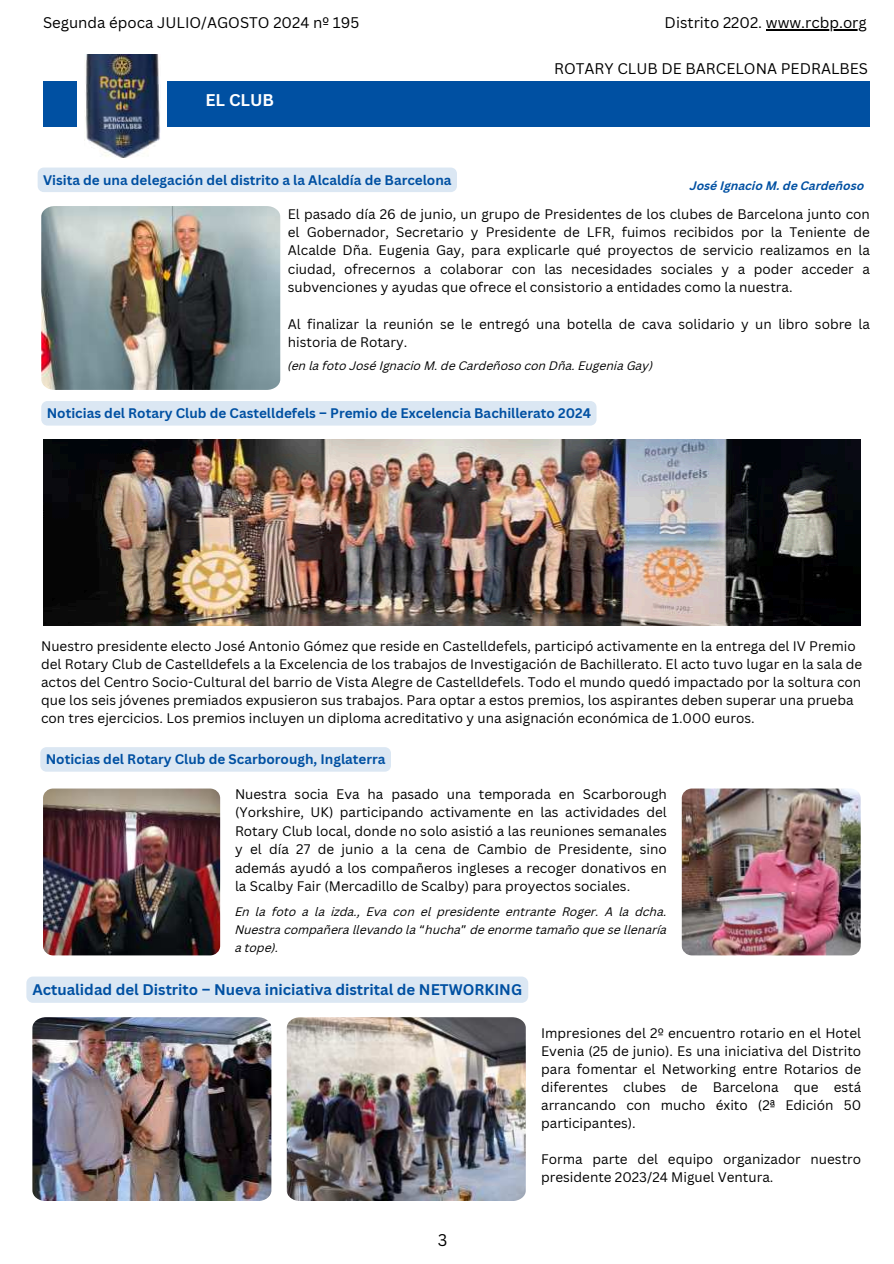
<style>
.page{position:relative;width:894px;height:1264px;background:#fff}
.page>*{position:absolute;margin:0;border:0;box-sizing:border-box;transform-origin:0 0}
.t1{font:700 16.5px "Canva Sans";color:#fff}
.t2{font:16.5px "Canva Sans";color:#000}
.t3{font:15px "Canva Sans";color:#000}
.t4{font:700 15px "Canva Sans";color:#0050a2}
.t5{font:13.5px/18px "Canva Sans";color:#000;text-align:justify}
.t6{font:700 13.5px "Canva Sans";color:#0050a2}
.t7{font:italic 12px/18px "Canva Sans";color:#000;text-align:justify}
.t8{font:italic 700 12px "Canva Sans";color:#0050a2}
.s1{font-family:"Noto Sans Gurmukhi";font-style:normal}
</style>
<div class="page">
<div style="left:43px;top:81px;width:826px;height:45px;background:#0050a2"></div>
<div style="left:78px;top:27px;width:89px;height:119px;background:#fff"></div>
<img style="left:84px;top:54px;width:76px;height:103px">
<img style="left:41px;top:206px;width:239px;height:184px">
<img style="left:43px;top:788px;width:177px;height:167px;border-radius:10px">
<img style="left:681px;top:788px;width:179px;height:167px;border-radius:10px">
<img style="left:43px;top:439px;width:817px;height:186px">
<hr style="left:765px;top:29px;width:101px;height:2px;background:#000">
<div style="left:38px;top:167px;width:419px;height:25px;background:#dbe7f3"></div>
<div style="left:41px;top:401px;width:555px;height:24px;background:#dbe7f3"></div>
<div style="left:40px;top:747px;width:351px;height:24px;background:#dbe7f3"></div>
<img style="left:287px;top:1017px;width:238px;height:183px">
<img style="left:32px;top:1017px;width:239px;height:183px">
<div style="left:26px;top:976px;width:502px;height:26px;background:#dbe7f3"></div>
<p class="t3" style="left:43px;top:14px;width:318px">Segunda época JULIO/AGOSTO 2024 nº 195</p>
<p class="t3" style="left:664px;top:14px;width:204px">Distrito 2202. www.rcbp.org</p>
<p class="t1" style="left:205px;top:90px;width:70px">EL CLUB</p>
<p class="t3" style="left:554px;top:60px;width:315px">ROTARY CLUB DE BARCELONA PEDRALBES</p>
<p class="t6" style="left:43px;top:172px;width:410px">Visita de una delegación del distrito a la Alcaldía de Barcelona</p>
<p class="t8" style="left:689px;top:179px;width:176px">José Ignacio M. de Cardeñoso</p>
<p class="t5" style="left:288px;top:205px;width:583px;line-height:18.5px">El pasado día 26 de junio, un grupo de Presidentes de los clubes de Barcelona junto con el Gobernador, Secretario y Presidente de LFR, fuimos recibidos por la Teniente de Alcalde Dña. Eugenia Gay, para explicarle qué proyectos de servicio realizamos en la ciudad, ofrecernos a colaborar con las necesidades sociales y a poder acceder a subvenciones y ayudas que ofrece el consistorio a entidades como la nuestra.</p>
<p class="t5" style="left:288px;top:315px;width:583px">Al finalizar la reunión se le entregó una botella de cava solidario y un libro sobre la historia de Rotary.</p>
<p class="t7" style="left:288px;top:357px;width:366px">(en la foto José Ignacio M. de Cardeñoso con Dña. Eugenia Gay)</p>
<p class="t6" style="left:47px;top:405px;width:545px">Noticias del Rotary Club de Castelldefels – Premio de Excelencia Bachillerato 2024</p>
<p class="t5" style="left:41px;top:637px;width:822px;text-align:left">Nuestro presidente electo José Antonio Gómez que reside en Castelldefels, participó activamente en la entrega del IV Premio del Rotary Club de Castelldefels a la Excelencia de los trabajos de Investigación de Bachillerato. El acto tuvo lugar en la sala de actos del Centro Socio-Cultural del barrio de Vista Alegre de Castelldefels. Todo el mundo quedó impactado por la soltura con que los seis jóvenes premiados expusieron sus trabajos. Para optar a estos premios, los aspirantes deben superar una prueba con tres ejercicios. Los premios incluyen un diploma acreditativo y una asignación económica de 1.000 euros.</p>
<p class="t6" style="left:46px;top:751px;width:341px">Noticias del Rotary Club de Scarborough, Inglaterra</p>
<p class="t5" style="left:235px;top:784px;width:433px;line-height:18.5px">Nuestra socia Eva ha pasado una temporada en Scarborough (Yorkshire, UK) participando activamente en las actividades del Rotary Club local, donde no solo asistió a las reuniones semanales y el día 27 de junio a la cena de Cambio de Presidente, sino además ayudó a los compañeros ingleses a recoger donativos en la Scalby Fair (Mercadillo de Scalby) para proyectos sociales.</p>
<p class="t7" style="left:235px;top:902px;width:433px">En la foto a la izda., Eva con el presidente entrante Roger. A la dcha.<br>Nuestra compañera llevando la <span class="s1">&lt;</span>hucha<span class="s1">=</span> de enorme tamaño que se llenaría a tope).</p>
<p class="t4" style="left:32px;top:980px;width:491px">Actualidad del Distrito – Nueva iniciativa distrital de NETWORKING</p>
<p class="t2" style="left:438px;top:1230px;width:11px">3</p>
<p class="t5" style="left:541px;top:1024px;width:321px">Impresiones del 2º encuentro rotario en el Hotel Evenia (25 de junio). Es una iniciativa del Distrito para fomentar el Networking entre Rotarios de diferentes clubes de Barcelona que está arrancando con mucho éxito (2ª Edición 50 participantes).</p>
<p class="t5" style="left:541px;top:1150px;width:321px">Forma parte del equipo organizador nuestro presidente 2023/24 Miguel Ventura.</p>
</div>
